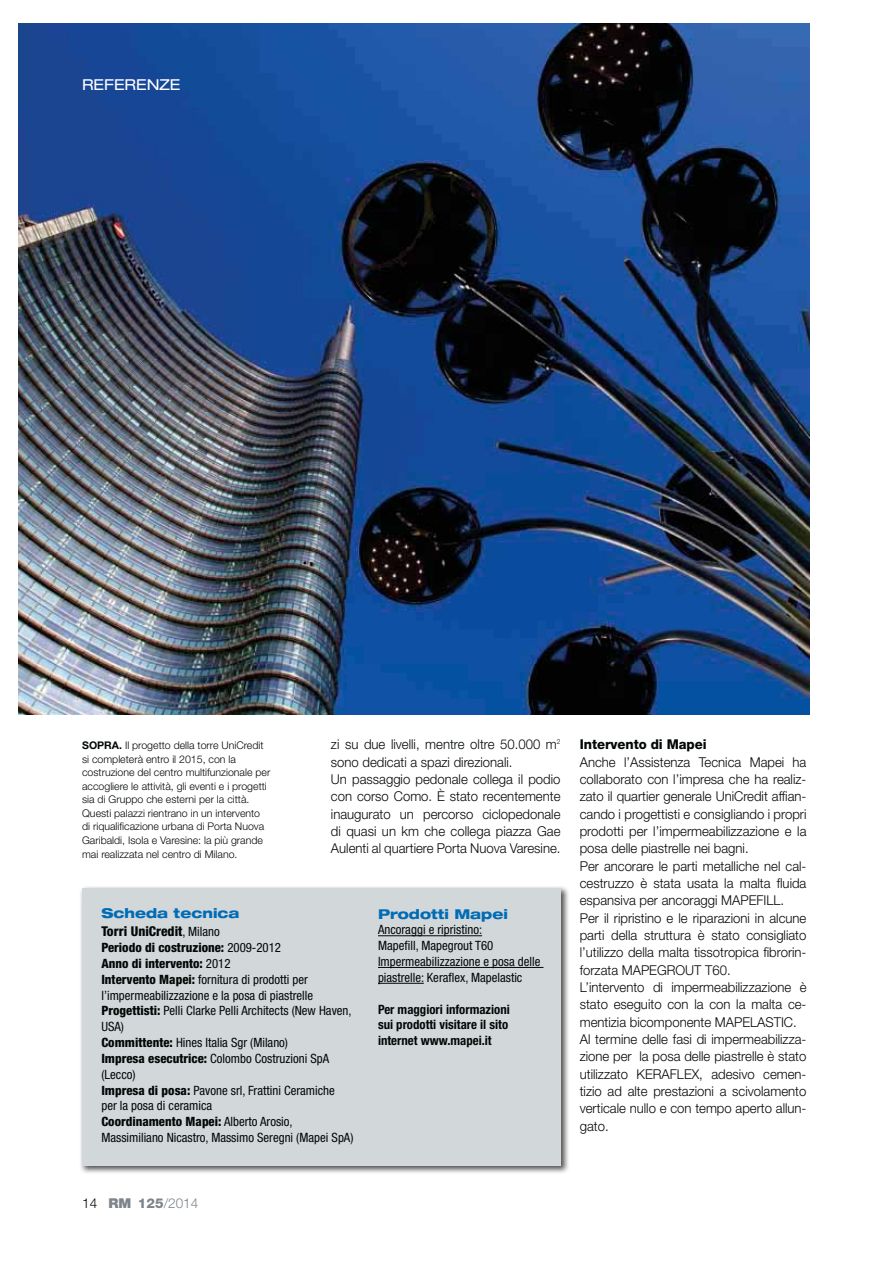
<style>
.page{position:relative;width:893px;height:1263px;background:#fff}
.page>*{position:absolute;margin:0;border:0;box-sizing:border-box;transform-origin:0 0}
.t1{font:expanded 15.15px "Helvetica Neue LT Std";color:#fff}
.t2{font:300 13.5px/17.4px "Helvetica Neue LT Std";color:#030806}
.t3{font:800 condensed 13.5px/18.1px "Helvetica Neue LT Std";color:#030806}
.t4{font:800 13.5px "Helvetica Neue LT Std";letter-spacing:-.005em;color:#030806}
.t5{font:800 expanded 13.5px "Helvetica Neue LT Std";color:#006cb6}
.t6{font:300 13.5px "Helvetica Neue LT Std";color:#7d848a}
.t7{font:condensed 12.75px/15.9px "Helvetica Neue LT Std";color:#030806}
.t8{font:700 condensed 12.75px/15.9px "Helvetica Neue LT Std";color:#030806}
.t9{font:300 10.5px/13.6px "Helvetica Neue LT Std";color:#030806}
.s1{font-weight:700}
.s2{font-stretch:expanded;color:#006cb6}
.s3{font-weight:400;font-size:12.75px}
.s4{font-weight:800}
.s5{color:#030806}
.s6{font-weight:900}
</style>
<div class="page">
<img style="left:80px;top:887px;width:489px;height:286px">
<div style="left:82px;top:888px;width:478px;height:277px;background:#d2d7da"></div>
<hr style="left:378px;top:935px;width:104px;height:1px;background:#030806">
<hr style="left:378px;top:967px;width:165px;height:1px;background:#030806">
<hr style="left:378px;top:983px;width:46px;height:1px;background:#030806">
<img style="left:18px;top:23px;width:791px;height:692px">
<p class="t1" style="left:82px;top:76px;width:100px">REFERENZE</p>
<p class="t2" style="left:331px;top:737px;width:231px">zi su due livelli, mentre oltre 50.000 m<sup>2 </sup>sono dedicati a spazi direzionali.<br>Un passaggio pedonale collega il podio con corso Como. È stato recentemente inaugurato un percorso ciclopedonale di quasi un km che collega piazza Gae Aulenti al quartiere Porta Nuova Varesine.</p>
<p class="t4" style="left:579px;top:740px;width:128px">Intervento di Mapei</p>
<p class="t9" style="left:82px;top:740px;width:190px"><span class="s1">SOPRA.</span> Il progetto della torre UniCredit si completerà entro il 2015, con la costruzione del centro multifunzionale per accogliere le attività, gli eventi e i progetti sia di Gruppo che esterni per la città.<br>Questi palazzi rientrano in un intervento di riqualificazione urbana di Porta Nuova Garibaldi, Isola e Varesine: la più grande mai realizzata nel centro di Milano.</p>
<p class="t2" style="left:579px;top:755px;width:228px">Anche l’Assistenza Tecnica Mapei ha collaborato con l’impresa che ha realiz&shy;zato il quartier generale UniCredit affian&shy;cando i progettisti e consigliando i propri prodotti per l’impermeabilizzazione e la posa delle piastrelle nei bagni.<br>Per ancorare le parti metalliche nel cal&shy;cestruzzo è stata usata la malta fluida espansiva per ancoraggi MAPEFILL.<br>Per il ripristino e le riparazioni in alcune parti della struttura è stato consigliato l’utilizzo della malta tissotropica fibrorin&shy;forzata MAPEGROUT T60.<br>L’intervento di impermeabilizzazione è stato eseguito con la con la malta ce&shy;mentizia bicomponente MAPELASTIC.<br>Al termine delle fasi di impermeabilizza&shy;zione per la posa delle piastrelle è stato utilizzato KERAFLEX, adesivo cemen&shy;tizio ad alte prestazioni a scivolamento verticale nullo e con tempo aperto allun&shy;gato.</p>
<p class="t3" style="left:101px;top:906px;width:140px"><span class="s2">Scheda tecnica<br></span>Torri UniCredit<span class="s3">, Milano</span></p>
<p class="t7" style="left:101px;top:941px;width:253px"><span class="s4">Periodo di costruzione:</span> 2009-2012<br><span class="s4">Anno di intervento:</span> 2012<br><span class="s4">Intervento Mapei:</span> fornitura di prodotti per l’impermeabilizzazione e la posa di piastrelle <span class="s4">Progettisti:</span> Pelli Clarke Pelli Architects (New Haven, USA)<br><span class="s4">Committente:</span> Hines Italia Sgr (Milano)<br><span class="s4">Impresa esecutrice:</span> Colombo Costruzioni SpA (Lecco)<br><span class="s4">Impresa di posa:</span> Pavone srl, Frattini Ceramiche per la posa di ceramica<br><span class="s4">Coordinamento Mapei:</span> Alberto Arosio, Massimiliano Nicastro, Massimo Seregni (Mapei SpA)</p>
<p class="t5" style="left:378px;top:909px;width:131px">Prodotti Mapei</p>
<p class="t7" style="left:378px;top:924px;width:164px">Ancoraggi e ripristino:<br>Mapefill, Mapegrout T60<br>Impermeabilizzazione e posa delle piastrelle: Keraflex, Mapelastic</p>
<p class="t8" style="left:378px;top:1003px;width:133px">Per maggiori informazioni sui prodotti visitare il sito internet www.mapei.it</p>
<p class="t6" style="left:82px;top:1198px;width:118px"><span class="s5">14</span> <span class="s6">RM</span> <span class="s4">125</span>/2014</p>
</div>
